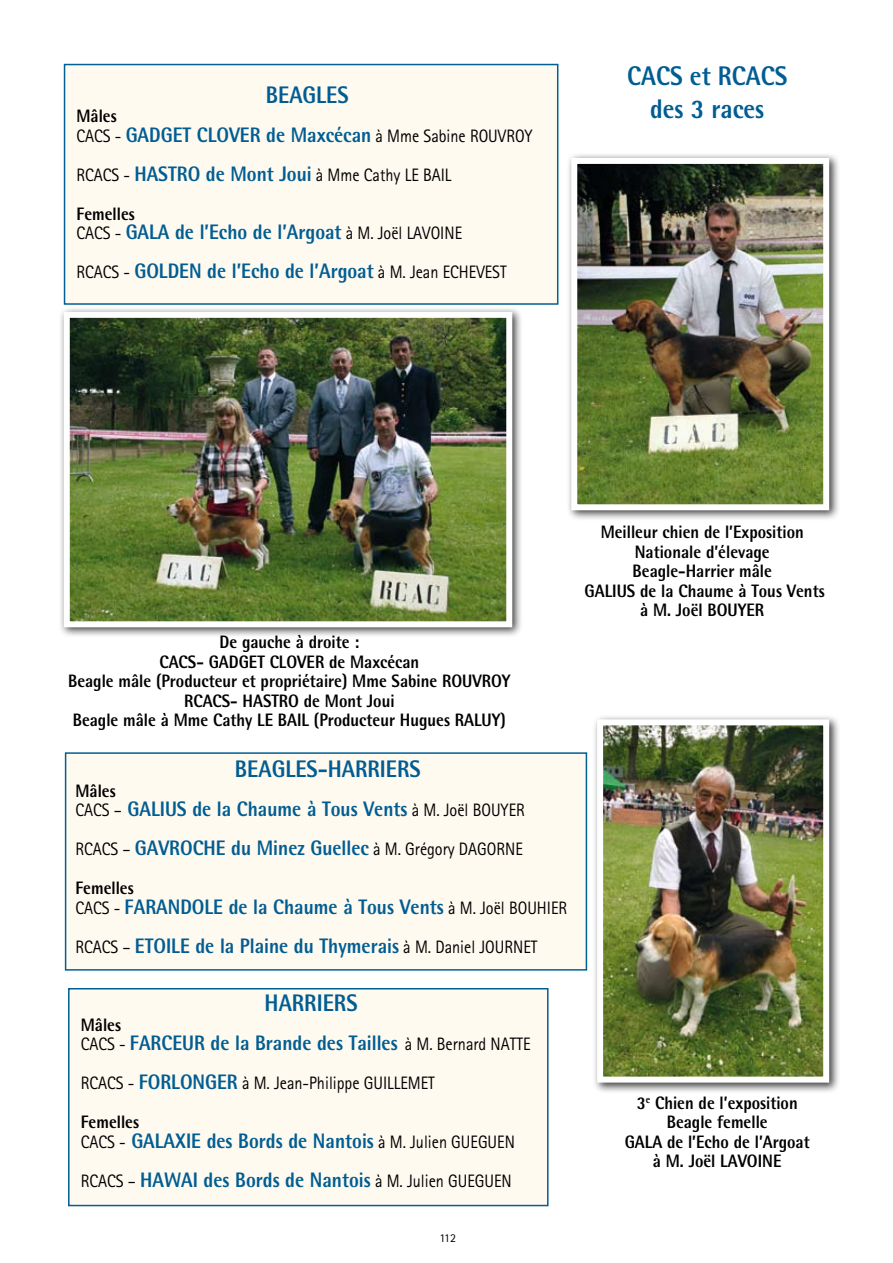
<style>
.page{position:relative;width:893px;height:1263px;background:#fff}
.page>*{position:absolute;margin:0;border:0;box-sizing:border-box;transform-origin:0 0}
.t1{font:800 27px/32.4px "Rotis Semi Sans";color:#005d92;text-align:center;scale:.9 1}
.t2{font:800 24px "Rotis Semi Sans";color:#005d92;scale:.9 1}
.t3{font:800 21px/39px "Rotis Semi Sans";color:#005d92;scale:.9 1}
.t4{font:800 18px/19.5px "Rotis Semi Sans";color:#000;text-align:center;scale:.9 1}
.t5{font:18px/39px "Rotis Sans Serif";color:#000;scale:.9 1}
.t6{font:12px "Rotis Sans Serif";color:#000}
.s1{font-family:"Rotis Semi Sans";font-weight:800;font-size:21px;color:#005d92}
.s2{font-family:"Rotis Sans Serif";font-weight:400;font-size:18px;color:#000}
</style>
<div class="page">
<div style="left:68px;top:988px;width:481px;height:218px;background:#fffaf0;border:2px solid #005f93"></div>
<div style="left:65px;top:752px;width:522px;height:219px;background:#fffaf0;border:2px solid #005f93"></div>
<div style="left:64px;top:64px;width:494px;height:241px;background:#fffaf0;border:2px solid #005f93"></div>
<div style="left:59px;top:307px;width:464px;height:331px;background:#000;opacity:.75"></div>
<img style="left:71px;top:319px;width:434px;height:301px">
<div style="left:64px;top:312px;width:448px;height:315px;border:6px solid #fff"></div>
<div style="left:592px;top:714px;width:248px;height:380px;background:#000;opacity:.75"></div>
<img style="left:604px;top:726px;width:218px;height:349px">
<div style="left:597px;top:719px;width:232px;height:363px;border:6px solid #fff"></div>
<div style="left:566px;top:153px;width:274px;height:368px;background:#000;opacity:.75"></div>
<img style="left:578px;top:165px;width:244px;height:338px">
<div style="left:571px;top:158px;width:258px;height:352px;border:6px solid #fff"></div>
<h2 class="t2" style="left:266px;top:79px;width:94px">BEAGLES</h2>
<p class="t4" style="left:77px;top:106px;width:46px">Mâles</p>
<p class="t5" style="left:77px;top:116px;width:508px">CACS - <span class="s1">GADGET CLOVER de Maxcécan</span> à Mme Sabine ROUVROY<br>RCACS - <span class="s1">HASTRO de Mont Joui</span> à Mme Cathy LE BAIL</p>
<p class="t4" style="left:77px;top:203px;width:66px">Femelles</p>
<p class="t3" style="left:77px;top:212px;width:479px"><span class="s2">CACS -</span> GALA de l’Echo de l’Argoat <span class="s2">à M. Joël LAVOINE<br>RCACS -</span> GOLDEN de l’Echo de l’Argoat <span class="s2">à M. Jean ECHEVEST</span></p>
<h1 class="t1" style="left:627px;top:59px;width:179px">CACS et RCACS des 3 races</h1>
<p class="t4" style="left:68px;top:632px;width:493px">De gauche à droite :<br>CACS- GADGET CLOVER de Maxcécan<br>Beagle mâle (Producteur et propriétaire) Mme Sabine ROUVROY RCACS- HASTRO de Mont Joui<br>Beagle mâle à Mme Cathy LE BAIL (Producteur Hugues RALUY)</p>
<h2 class="t2" style="left:235px;top:754px;width:208px">BEAGLES-HARRIERS</h2>
<p class="t4" style="left:75px;top:780px;width:46px">Mâles</p>
<p class="t3" style="left:75px;top:789px;width:501px"><span class="s2">CACS –</span> GALIUS de la Chaume à Tous Vents <span class="s2">à M. Joël BOUYER</span></p>
<p class="t5" style="left:75px;top:829px;width:499px">RCACS – <span class="s1">GAVROCHE du Minez Guellec</span> à M. Grégory DAGORNE</p>
<p class="t4" style="left:75px;top:878px;width:66px">Femelles</p>
<p class="t3" style="left:75px;top:886px;width:548px"><span class="s2">CACS -</span> FARANDOLE de la Chaume à Tous Vents <span class="s2">à M. Joël BOUHIER<br>RCACS –</span> ETOILE de la Plaine du Thymerais <span class="s2">à M. Daniel JOURNET</span></p>
<h2 class="t2" style="left:265px;top:988px;width:105px">HARRIERS</h2>
<p class="t4" style="left:81px;top:1014px;width:46px">Mâles</p>
<p class="t3" style="left:81px;top:1023px;width:501px"><span class="s2">CACS -</span> FARCEUR de la Brande des Tailles <span class="s2">à M. Bernard NATTE</span></p>
<p class="t5" style="left:81px;top:1063px;width:395px">RCACS - <span class="s1">FORLONGER</span> à M. Jean-Philippe GUILLEMET</p>
<p class="t4" style="left:81px;top:1112px;width:66px">Femelles</p>
<p class="t3" style="left:81px;top:1121px;width:484px"><span class="s2">CACS -</span> GALAXIE des Bords de Nantois <span class="s2">à M. Julien GUEGUEN</span></p>
<p class="t5" style="left:81px;top:1161px;width:480px">RCACS – <span class="s1">HAWAI des Bords de Nantois</span> à M. Julien GUEGUEN</p>
<p class="t4" style="left:585px;top:522px;width:268px">Meilleur chien de l’Exposition<br>Nationale d’élevage<br>Beagle-Harrier mâle<br>GALIUS de la Chaume à Tous Vents à M. Joël BOUYER</p>
<p class="t4" style="left:625px;top:1092px;width:207px">3<sup>e</sup> Chien de l’exposition<br>Beagle femelle<br>GALA de l’Echo de l’Argoat à M. Joël LAVOINE</p>
<p class="t6" style="left:440px;top:1231px;width:18px">112</p>
</div>
